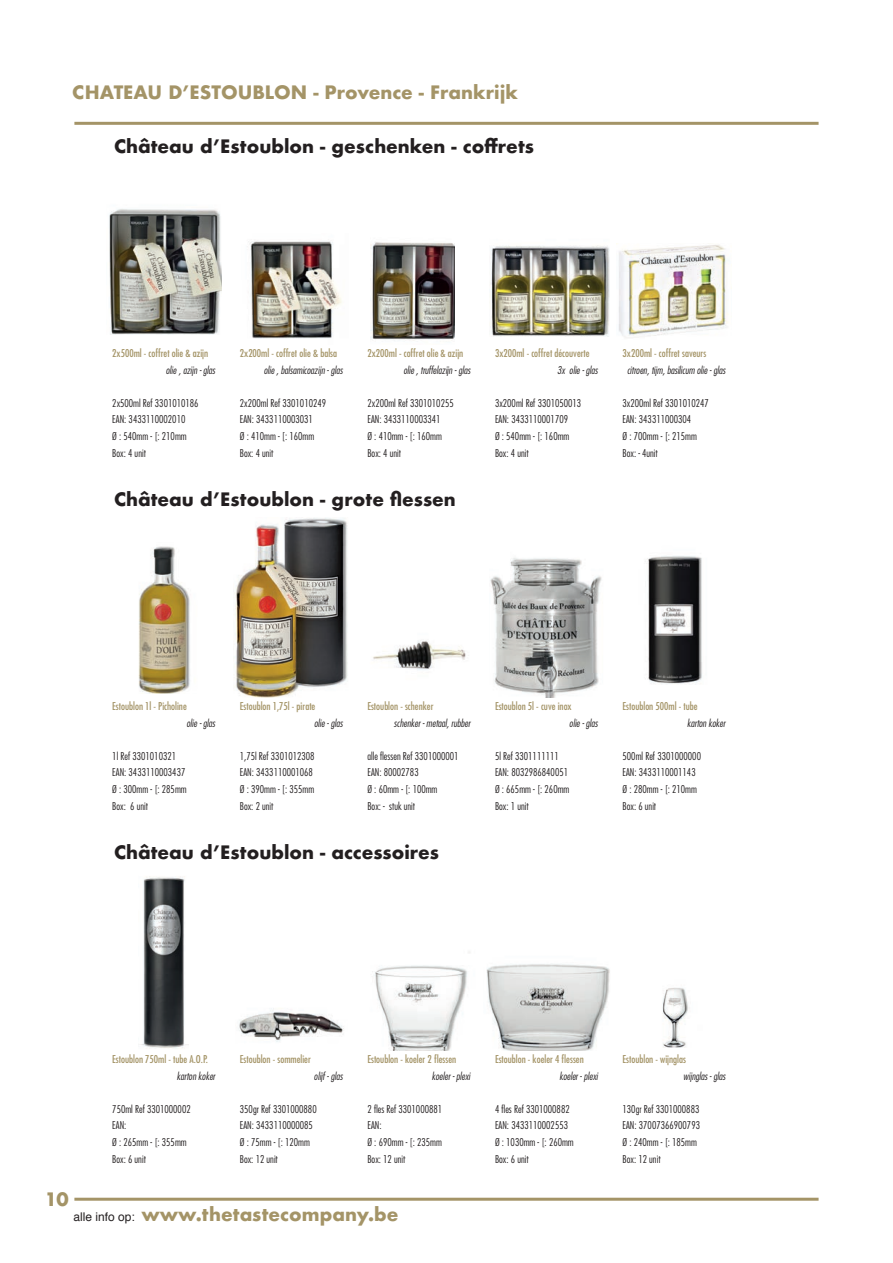
<style>
.page{position:relative;width:893px;height:1263px;background:#fff}
.page>*{position:absolute;margin:0;border:0;box-sizing:border-box;transform-origin:0 0}
.t1{font:700 18px "Futura";color:#231f20}
.t2{font:700 18px "Futura";color:#a49467}
.t3{font:300 condensed 10.5px/16.6px "Futura";color:#231f20}
.t4{font:condensed 10.5px "Futura";color:#a49467}
.t5{font:italic 300 condensed 10.5px "Futura";color:#231f20}
.s1{font-family:"Helvetica";font-weight:400;font-size:12px;color:#231f20}
</style>
<div class="page">
<hr style="left:74px;top:122px;width:745px;height:3px;background:#a49467">
<hr style="left:74px;top:1198px;width:745px;height:3px;background:#a49467">
<img style="left:662px;top:988px;width:26px;height:59px">
<img style="left:486px;top:964px;width:124px;height:86px">
<img style="left:372px;top:952px;width:98px;height:98px">
<img style="left:239px;top:1008px;width:105px;height:34px">
<img style="left:490px;top:558px;width:112px;height:139px">
<img style="left:234px;top:518px;width:114px;height:179px">
<img style="left:618px;top:245px;width:111px;height:93px">
<img style="left:491px;top:245px;width:118px;height:92px">
<img style="left:371px;top:242px;width:83px;height:99px">
<img style="left:248px;top:241px;width:94px;height:98px">
<img style="left:109px;top:209px;width:112px;height:126px">
<img style="left:138px;top:546px;width:52px;height:147px">
<img style="left:373px;top:640px;width:93px;height:30px">
<img style="left:141px;top:876px;width:48px;height:173px">
<img style="left:645px;top:556px;width:57px;height:128px">
<h1 class="t2" style="left:72px;top:80px;width:447px">CHATEAU D’ESTOUBLON - Provence - Frankrijk</h1>
<h1 class="t1" style="left:114px;top:134px;width:421px">Château d’Estoublon - geschenken - coffrets</h1>
<p class="t4" style="left:112px;top:347px;width:97px">2x500ml - coffret olie &amp; azijn</p>
<p class="t5" style="left:166px;top:363px;width:51px">olie , azijn - glas</p>
<p class="t3" style="left:112px;top:394px;width:88px">2x500ml Ref 3301010186<br>EAN: 3433110002010<br>Ø : 540mm - [: 210mm<br>Box: 4 unit</p>
<p class="t4" style="left:240px;top:347px;width:99px">2x200ml - coffret olie &amp; balsa</p>
<p class="t5" style="left:264px;top:363px;width:80px">olie , balsamicoazijn - glas</p>
<p class="t3" style="left:240px;top:394px;width:88px">2x200ml Ref 3301010249<br>EAN: 3433110003031<br>Ø : 410mm - [: 160mm<br>Box: 4 unit</p>
<p class="t4" style="left:367px;top:347px;width:97px">2x200ml - coffret olie &amp; azijn</p>
<p class="t5" style="left:403px;top:363px;width:68px">olie , truffelazijn - glas</p>
<p class="t3" style="left:367px;top:394px;width:88px">2x200ml Ref 3301010255<br>EAN: 3433110003341<br>Ø : 410mm - [: 160mm<br>Box: 4 unit</p>
<h1 class="t1" style="left:114px;top:486px;width:343px">Château d’Estoublon - grote flessen</h1>
<p class="t4" style="left:495px;top:347px;width:96px">3x200ml - coffret découverte</p>
<p class="t5" style="left:557px;top:363px;width:42px">3x olie - glas</p>
<p class="t3" style="left:495px;top:394px;width:88px">3x200ml Ref 3301050013<br>EAN: 3433110001709<br>Ø : 540mm - [: 160mm<br>Box: 4 unit</p>
<p class="t4" style="left:623px;top:347px;width:85px">3x200ml - coffret saveurs</p>
<p class="t5" style="left:627px;top:363px;width:100px">citroen, tijm, basilicum olie - glas</p>
<p class="t3" style="left:623px;top:394px;width:88px">3x200ml Ref 3301010247<br>EAN: 343311000304<br>Ø : 700mm - [: 215mm<br>Box: - 4unit</p>
<p class="t4" style="left:112px;top:700px;width:76px">Estoublon 1l - Picholine</p>
<p class="t5" style="left:187px;top:716px;width:30px">olie - glas</p>
<p class="t3" style="left:112px;top:747px;width:76px">1l Ref 3301010321<br>EAN: 3433110003437<br>Ø : 300mm - [: 285mm<br>Box: 6 unit</p>
<p class="t4" style="left:240px;top:700px;width:77px">Estoublon 1,75l - pirate</p>
<p class="t5" style="left:314px;top:716px;width:30px">olie - glas</p>
<p class="t3" style="left:240px;top:747px;width:76px">1,75l Ref 3301012308<br>EAN: 3433110001068<br>Ø : 390mm - [: 355mm<br>Box: 2 unit</p>
<p class="t4" style="left:367px;top:700px;width:68px">Estoublon - schenker</p>
<p class="t5" style="left:394px;top:716px;width:78px">schenker - metaal, rubber</p>
<p class="t3" style="left:367px;top:747px;width:93px">alle flessen Ref 3301000001<br>EAN: 80002783<br>Ø : 60mm - [: 100mm<br>Box: - stuk unit</p>
<h1 class="t1" style="left:114px;top:839px;width:326px">Château d’Estoublon - accessoires</h1>
<p class="t4" style="left:495px;top:700px;width:78px">Estoublon 5l - cuve inox</p>
<p class="t5" style="left:569px;top:716px;width:30px">olie - glas</p>
<p class="t3" style="left:495px;top:747px;width:76px">5l Ref 3301111111<br>EAN: 8032986840051<br>Ø : 665mm - [: 260mm<br>Box: 1 unit</p>
<p class="t4" style="left:623px;top:700px;width:76px">Estoublon 500ml - tube</p>
<p class="t5" style="left:687px;top:716px;width:40px">karton koker</p>
<p class="t3" style="left:623px;top:747px;width:80px">500ml Ref 3301000000<br>EAN: 3433110001143<br>Ø : 280mm - [: 210mm<br>Box: 6 unit</p>
<p class="t4" style="left:112px;top:1053px;width:97px">Estoublon 750ml - tube A.O.P.</p>
<p class="t5" style="left:177px;top:1069px;width:40px">karton koker</p>
<p class="t3" style="left:112px;top:1100px;width:80px">750ml Ref 3301000002<br>EAN:<br>Ø : 265mm - [: 355mm<br>Box: 6 unit</p>
<p class="t4" style="left:240px;top:1053px;width:73px">Estoublon - sommelier</p>
<p class="t5" style="left:314px;top:1069px;width:30px">olijf - glas</p>
<p class="t3" style="left:240px;top:1100px;width:78px">350gr Ref 3301000880<br>EAN: 3433110000085<br>Ø : 75mm - [: 120mm<br>Box: 12 unit</p>
<p class="t4" style="left:367px;top:1053px;width:90px">Estoublon - koeler 2 flessen</p>
<p class="t5" style="left:432px;top:1069px;width:40px">koeler - plexi</p>
<p class="t3" style="left:367px;top:1100px;width:76px">2 fles Ref 3301000881<br>EAN:<br>Ø : 690mm - [: 235mm<br>Box: 12 unit</p>
<h1 class="t2" style="left:45px;top:1186px;width:25px">10</h1>
<h1 class="t2" style="left:73px;top:1201px;width:327px"><span class="s1">alle info op:</span> www.thetastecompany.be</h1>
<p class="t4" style="left:495px;top:1053px;width:90px">Estoublon - koeler 4 flessen</p>
<p class="t5" style="left:559px;top:1069px;width:40px">koeler - plexi</p>
<p class="t3" style="left:495px;top:1100px;width:80px">4 fles Ref 3301000882<br>EAN: 3433110002553<br>Ø : 1030mm - [: 260mm<br>Box: 6 unit</p>
<p class="t4" style="left:623px;top:1053px;width:65px">Estoublon - wijnglas</p>
<p class="t5" style="left:683px;top:1069px;width:44px">wijnglas - glas</p>
<p class="t3" style="left:623px;top:1100px;width:79px">130gr Ref 3301000883<br>EAN: 37007366900793<br>Ø : 240mm - [: 185mm<br>Box: 12 unit</p>
</div>
